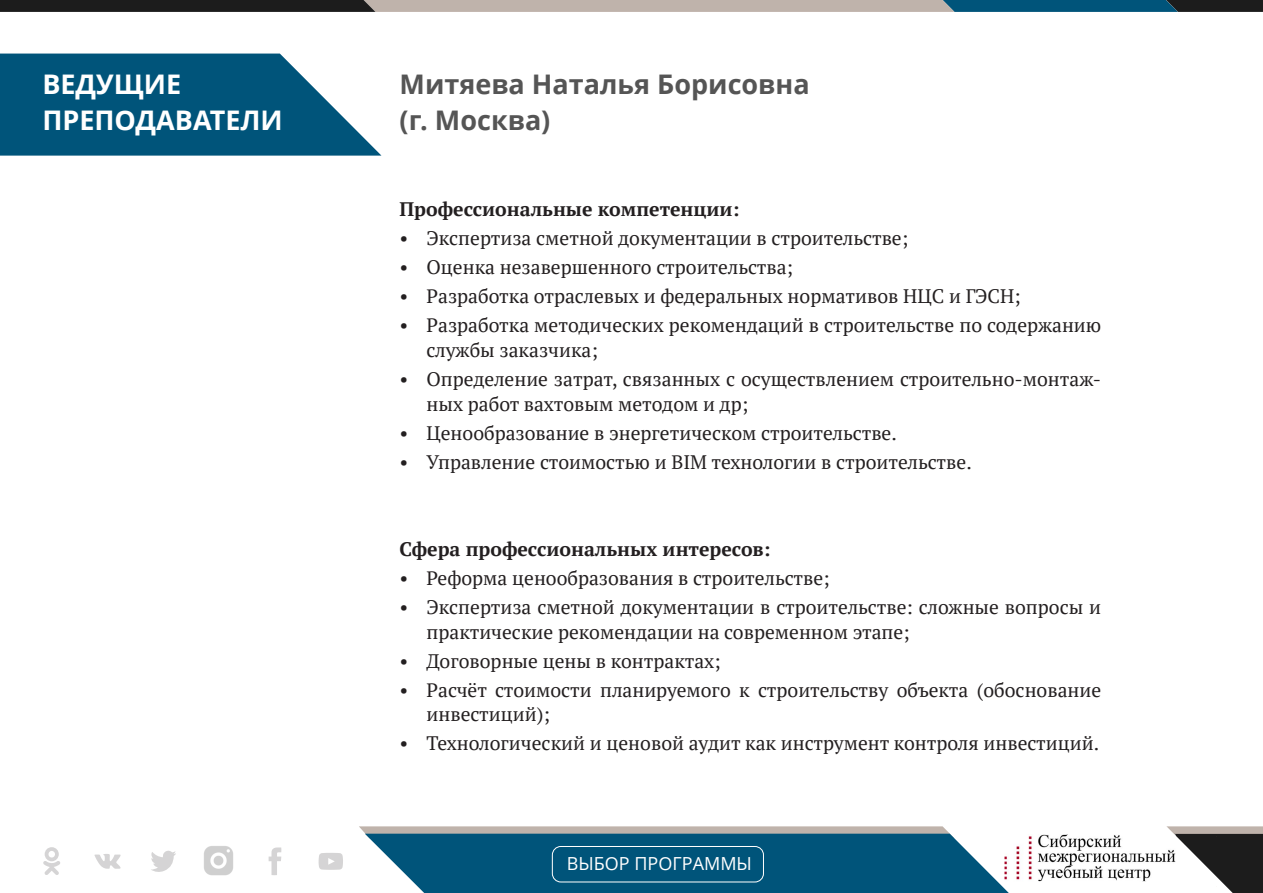
<style>
.page{position:relative;width:1263px;height:893px;background:#fff}
.page>*{position:absolute;margin:0;border:0;box-sizing:border-box;transform-origin:0 0}
.Стиль_абзаца_2{font:700 27px "Open Sans";color:#555}
.Стиль_абзаца_2-2{font:700 27px "Open Sans";color:#fff}
.t1{font:19.5px/24.8px "PT Serif";color:#231f20}
.Стиль_абзаца_2-3{font:700 19.5px "PT Serif";color:#231f20}
.t2{font:18px "Open Sans";color:#fff}
</style>
<div class="page">
<svg style="left:0;top:0;width:1263px;height:12px;background:#626c6f"></svg>
<svg style="left:359px;top:826px;width:650px;height:67px;background:#2e6f8c"></svg>
<svg style="left:1166px;top:826px;width:97px;height:67px"></svg>
<img style="left:1216px;top:836px;width:1px;height:50px">
<img style="left:1004px;top:834px;width:171px;height:47px">
<svg style="left:43px;top:847px;width:17px;height:28px"></svg>
<svg style="left:94px;top:854px;width:27px;height:15px"></svg>
<svg style="left:151px;top:850px;width:25px;height:22px"></svg>
<svg style="left:268px;top:847px;width:14px;height:28px"></svg>
<svg style="left:318px;top:853px;width:25px;height:17px"></svg>
<img style="left:204px;top:846px;width:29px;height:30px">
<div style="left:0;top:54px;width:297px;height:102px;background:#00547a"></div>
<svg style="left:297px;top:71px;width:85px;height:85px"></svg>
<div style="left:552px;top:846px;width:212px;height:36px;border:1px solid #fff;border-radius:9px"></div>
<p class="Стиль_абзаца_2-2" style="left:42px;top:65px;width:140px">ВЕДУЩИЕ</p>
<p class="Стиль_абзаца_2-2" style="left:42px;top:101px;width:242px">ПРЕПОДАВАТЕЛИ</p>
<p class="Стиль_абзаца_2" style="left:399px;top:65px;width:412px">Митяева Наталья Борисовна</p>
<p class="Стиль_абзаца_2" style="left:399px;top:101px;width:152px">(г. Москва)</p>
<p class="Стиль_абзаца_2-3" style="left:399px;top:196px;width:341px">Профессиональные компетенции:</p>
<p class="t1" style="left:399px;top:226px;width:510px">• Экспертиза сметной документации в строительстве;</p>
<p class="t1" style="left:399px;top:255px;width:395px">• Оценка незавершенного строительства;</p>
<p class="t1" style="left:399px;top:284px;width:623px">• Разработка отраслевых и федеральных нормативов НЦС и ГЭСН;</p>
<p class="t1" style="left:426px;top:313px;width:676px;text-indent:-27px">• Разработка методических рекомендаций в строительстве по содержанию службы заказчика;</p>
<p class="t1" style="left:426px;top:367px;width:676px;text-indent:-27px">• Определение затрат, связанных с осуществлением строительно-монтаж&shy;ных работ вахтовым методом и др;</p>
<p class="t1" style="left:399px;top:420px;width:499px">• Ценообразование в энергетическом строительстве.</p>
<p class="t1" style="left:399px;top:449px;width:574px">• Управление стоимостью и BIM технологии в строительстве.</p>
<p class="Стиль_абзаца_2-3" style="left:399px;top:536px;width:372px">Сфера профессиональных интересов:</p>
<p class="t1" style="left:399px;top:565px;width:432px">• Реформа ценообразования в строительстве;</p>
<p class="t1" style="left:426px;top:594px;width:676px;text-indent:-27px">• Экспертиза сметной документации в строительстве: сложные вопросы и практические рекомендации на современном этапе;</p>
<p class="t1" style="left:399px;top:648px;width:323px">• Договорные цены в контрактах;</p>
<p class="t1" style="left:426px;top:677px;width:676px;text-indent:-27px">• Расчёт стоимости планируемого к строительству объекта (обоснование инвестиций);</p>
<p class="t1" style="left:399px;top:731px;width:701px">• Технологический и ценовой аудит как инструмент контроля инвестиций.</p>
<p class="t2" style="left:567px;top:853px;width:187px">ВЫБОР ПРОГРАММЫ</p>
</div>
